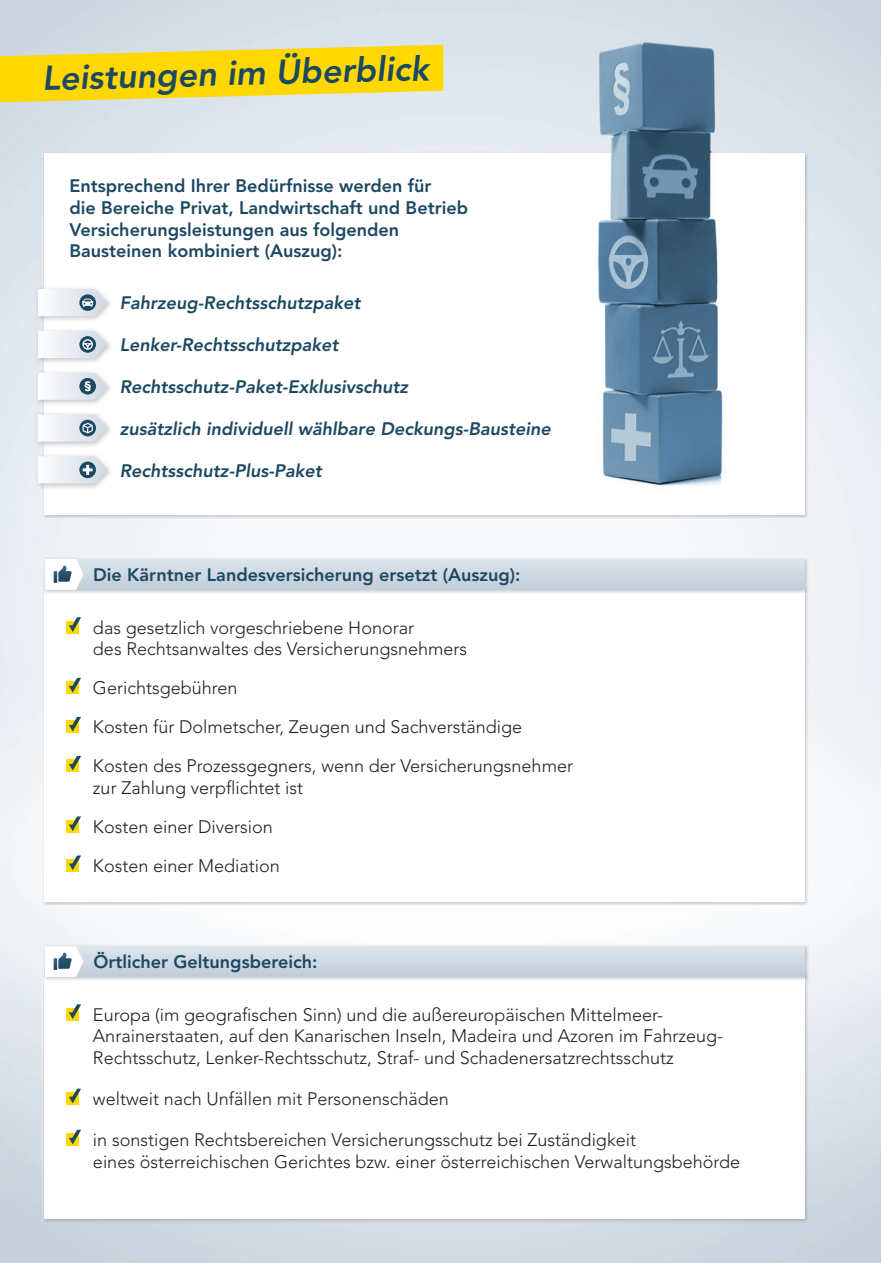
<style>
.page{position:relative;width:881px;height:1263px;background:#fff}
.page>*{position:absolute;margin:0;border:0;box-sizing:border-box;transform-origin:0 0}
.t1{font:italic 800 34.2px "Avenir LT Pro";color:#1c4862}
.t2{font:300 18px/21.6px "Avenir LT Pro";color:#231f20}
.t3{font:800 18px/21.6px "Avenir LT Pro";color:#1c4862}
.t4{font:italic 800 18px "Avenir LT Pro";color:#1c4862}
</style>
<div class="page">
<svg style="left:0;top:45px;width:443px;height:57px"></svg>
<img style="left:42px;top:151px;width:521px;height:52px">
<img style="left:757px;top:151px;width:51px;height:367px">
<img style="left:42px;top:203px;width:51px;height:315px">
<div style="left:45px;top:153px;width:759px;height:361px;background:#fff"></div>
<img style="left:563px;top:20px;width:194px;height:466px">
<img style="left:35px;top:328px;width:75px;height:36px">
<svg style="left:38px;top:331px;width:70px;height:27px"></svg>
<img style="left:35px;top:369px;width:75px;height:37px">
<svg style="left:38px;top:373px;width:70px;height:27px"></svg>
<img style="left:35px;top:411px;width:75px;height:37px">
<img style="left:35px;top:286px;width:75px;height:37px">
<svg style="left:38px;top:289px;width:70px;height:27px"></svg>
<img style="left:35px;top:453px;width:75px;height:37px">
<svg style="left:38px;top:456px;width:70px;height:27px"></svg>
<img style="left:42px;top:594px;width:51px;height:311px">
<img style="left:758px;top:594px;width:50px;height:311px">
<div style="left:45px;top:587px;width:759px;height:314px;background:#fff"></div>
<div style="left:66px;top:621px;width:13px;height:12px;background:#ffd801"></div>
<svg style="left:69px;top:617px;width:12px;height:15px"></svg>
<div style="left:66px;top:681px;width:13px;height:13px;background:#ffd801"></div>
<svg style="left:69px;top:678px;width:12px;height:14px"></svg>
<div style="left:66px;top:720px;width:13px;height:13px;background:#ffd801"></div>
<svg style="left:69px;top:717px;width:12px;height:14px"></svg>
<div style="left:66px;top:759px;width:13px;height:13px;background:#ffd801"></div>
<svg style="left:69px;top:756px;width:12px;height:14px"></svg>
<div style="left:66px;top:820px;width:13px;height:13px;background:#ffd801"></div>
<svg style="left:69px;top:816px;width:12px;height:15px"></svg>
<div style="left:66px;top:859px;width:13px;height:13px;background:#ffd801"></div>
<svg style="left:69px;top:855px;width:12px;height:15px"></svg>
<img style="left:42px;top:557px;width:766px;height:28px">
<div style="left:45px;top:559px;width:759px;height:31px;background:linear-gradient(to right,#cfd9e3,#cfd9e3)"></div>
<svg style="left:45px;top:559px;width:38px;height:31px"></svg>
<img style="left:42px;top:972px;width:51px;height:251px">
<img style="left:758px;top:981px;width:50px;height:242px">
<div style="left:45px;top:974px;width:759px;height:245px;background:#fff"></div>
<div style="left:66px;top:1008px;width:13px;height:12px;background:#ffd801"></div>
<svg style="left:69px;top:1004px;width:12px;height:15px"></svg>
<div style="left:66px;top:1092px;width:13px;height:13px;background:#ffd801"></div>
<svg style="left:69px;top:1089px;width:12px;height:14px"></svg>
<div style="left:66px;top:1133px;width:13px;height:13px;background:#ffd801"></div>
<svg style="left:69px;top:1130px;width:12px;height:14px"></svg>
<img style="left:43px;top:944px;width:765px;height:37px">
<img style="left:45px;top:977px;width:759px;height:4px">
<div style="left:45px;top:946px;width:759px;height:31px;background:linear-gradient(to right,#cfd9e3,#cfd9e3)"></div>
<svg style="left:45px;top:946px;width:38px;height:31px"></svg>
<svg style="left:38px;top:414px;width:70px;height:28px"></svg>
<h1 class="t1" style="left:41px;top:60px;width:388px;rotate:-2deg">Leistungen im Überblick</h1>
<p class="t3" style="left:70px;top:175px;width:400px">Entsprechend Ihrer Bedürfnisse werden für<br>die Bereiche Privat, Landwirtschaft und Betrieb Versicherungsleistungen aus folgenden Bausteinen kombiniert (Auszug):</p>
<p class="t4" style="left:120px;top:292px;width:242px">Fahrzeug-Rechtsschutzpaket</p>
<p class="t4" style="left:120px;top:334px;width:220px">Lenker-Rechtsschutzpaket</p>
<p class="t4" style="left:120px;top:376px;width:290px">Rechtsschutz-Paket-Exklusivschutz</p>
<p class="t4" style="left:120px;top:418px;width:432px">zusätzlich individuell wählbare Deckungs-Bausteine</p>
<p class="t4" style="left:120px;top:460px;width:203px">Rechtsschutz-Plus-Paket</p>
<p class="t3" style="left:93px;top:564px;width:428px">Die Kärntner Landesversicherung ersetzt (Auszug):</p>
<p class="t2" style="left:93px;top:616px;width:375px">das gesetzlich vorgeschriebene Honorar<br>des Rechtsanwaltes des Versicherungsnehmers</p>
<p class="t2" style="left:93px;top:668px;width:481px;line-height:39px">Gerichtsgebühren<br>Kosten für Dolmetscher, Zeugen und Sachverständige<br>Kosten des Prozessgegners, wenn der Versicherungsnehmer</p>
<p class="t2" style="left:93px;top:768px;width:212px;line-height:39px">zur Zahlung verpflichtet ist<br>Kosten einer Diversion<br>Kosten einer Mediation</p>
<p class="t3" style="left:93px;top:951px;width:225px">Örtlicher Geltungsbereich:</p>
<p class="t2" style="left:93px;top:1004px;width:631px">Europa (im geografischen Sinn) und die außereuropäischen Mittelmeer-<br>Anrainerstaaten, auf den Kanarischen Inseln, Madeira und Azoren im Fahrzeug-<br>Rechtsschutz, Lenker-Rechtsschutz, Straf- und Schadenersatzrechtsschutz</p>
<p class="t2" style="left:93px;top:1088px;width:357px">weltweit nach Unfällen mit Personenschäden</p>
<p class="t2" style="left:93px;top:1129px;width:648px">in sonstigen Rechtsbereichen Versicherungsschutz bei Zuständigkeit<br>eines österreichischen Gerichtes bzw. einer österreichischen Verwaltungsbehörde</p>
</div>
